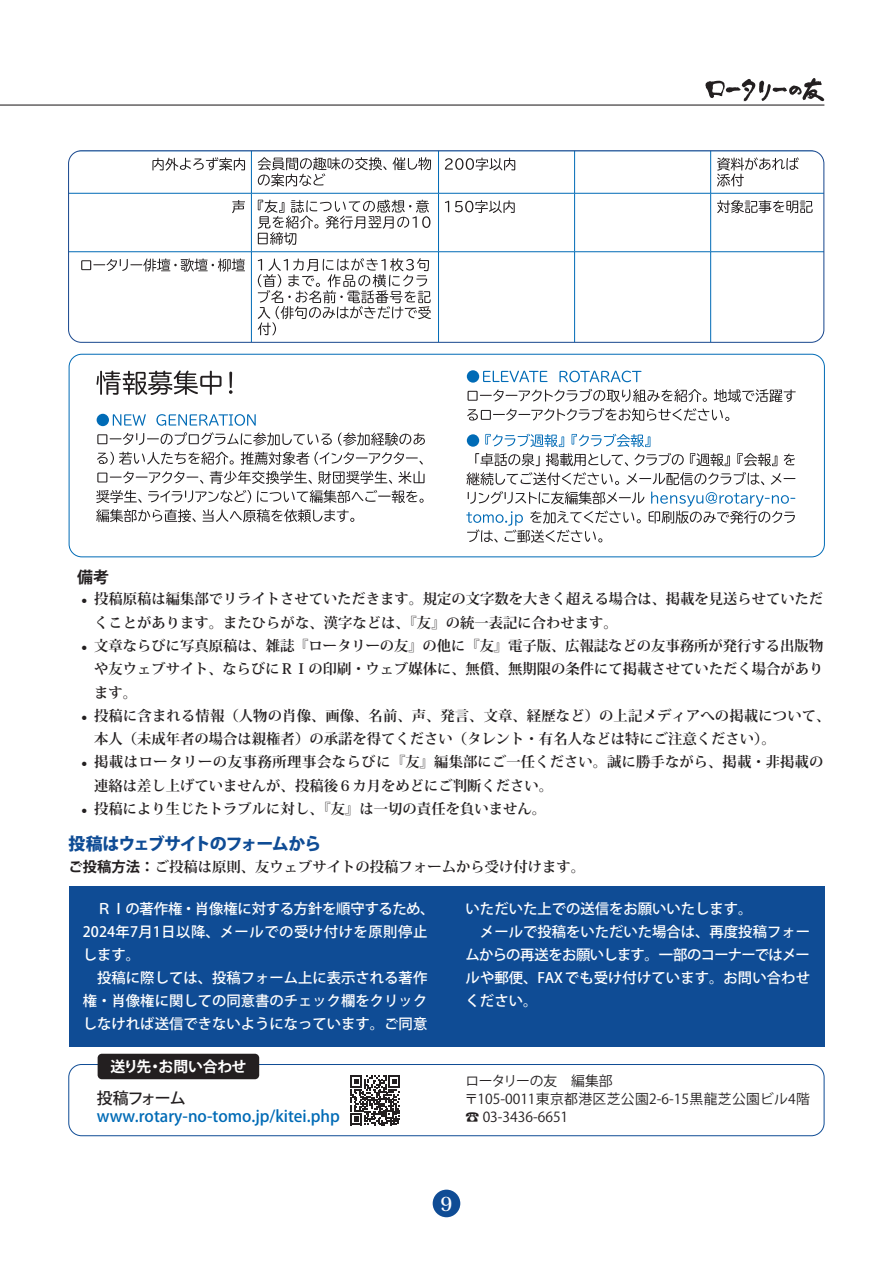
<style>
.page{position:relative;width:893px;height:1263px;background:#fff}
.page>*{position:absolute;margin:0;border:0;box-sizing:border-box;transform-origin:0 0}
.t1{font:700 19.2px "Koz Min Pro";color:#fff}
.t2{font:800 16.95px "Koz Go Pro";letter-spacing:-.065em;color:#0f4c95}
.t3{font:500 15.9px "Koz Go Pro";color:#006bb6}
.t4{font:500 15.9px "Koz Go Pro";letter-spacing:-.07em;color:#231f20}
.t5{font:700 15.9px "Koz Go Pro";color:#231f20}
.t6{font:700 14.85px "Koz Go Pro";letter-spacing:-.03em;color:#fff}
.t7{font:700 14.4px/23.2px "Koz Min Std";color:#231f20}
.t8{font:500 14.4px/22.8px "Koz Go Pro";color:#fff}
.t9{font:700 14.4px "Koz Min Pro";color:#231f20}
.t10{font:13.8px/18.1px "Koz Go Pro";color:#231f20}
.s1{font-family:"Koz Go Pro"}
</style>
<div class="page">
<div style="left:433px;top:1189px;width:27px;height:28px;background:#0f4c95;border-radius:50%"></div>
<hr style="left:0;top:105px;width:824px;height:1px;background:#231f20">
<svg style="left:705px;top:78px;width:120px;height:24px"></svg>
<svg style="left:69px;top:152px;width:755px;height:190px"></svg>
<hr style="left:69px;top:151px;width:182px;height:1px;background:#006bb6">
<hr style="left:251px;top:151px;width:1px;height:42px;background:#006bb6">
<hr style="left:438px;top:151px;width:1px;height:42px;background:#006bb6">
<hr style="left:574px;top:151px;width:1px;height:42px;background:#006bb6">
<hr style="left:711px;top:151px;width:113px;height:1px;background:#006bb6">
<hr style="left:710px;top:151px;width:1px;height:42px;background:#006bb6">
<hr style="left:69px;top:193px;width:182px;height:1px;background:#006bb6">
<hr style="left:251px;top:193px;width:187px;height:1px;background:#006bb6">
<hr style="left:251px;top:193px;width:1px;height:59px;background:#006bb6">
<hr style="left:438px;top:193px;width:137px;height:1px;background:#006bb6">
<hr style="left:438px;top:193px;width:1px;height:59px;background:#006bb6">
<hr style="left:575px;top:193px;width:136px;height:1px;background:#006bb6">
<hr style="left:574px;top:193px;width:1px;height:59px;background:#006bb6">
<hr style="left:711px;top:193px;width:113px;height:1px;background:#006bb6">
<hr style="left:710px;top:193px;width:1px;height:59px;background:#006bb6">
<hr style="left:69px;top:251px;width:182px;height:1px;background:#006bb6">
<hr style="left:251px;top:251px;width:187px;height:1px;background:#006bb6">
<hr style="left:251px;top:252px;width:1px;height:90px;background:#006bb6">
<hr style="left:438px;top:251px;width:137px;height:1px;background:#006bb6">
<hr style="left:438px;top:252px;width:1px;height:90px;background:#006bb6">
<hr style="left:575px;top:251px;width:136px;height:1px;background:#006bb6">
<hr style="left:574px;top:252px;width:1px;height:90px;background:#006bb6">
<hr style="left:711px;top:251px;width:113px;height:1px;background:#006bb6">
<hr style="left:710px;top:252px;width:1px;height:90px;background:#006bb6">
<svg style="left:152px;top:157px;width:93px;height:14px"></svg>
<svg style="left:258px;top:157px;width:173px;height:30px"></svg>
<svg style="left:445px;top:158px;width:70px;height:12px"></svg>
<svg style="left:717px;top:157px;width:82px;height:29px"></svg>
<svg style="left:232px;top:200px;width:13px;height:13px"></svg>
<svg style="left:258px;top:200px;width:172px;height:45px"></svg>
<svg style="left:445px;top:200px;width:70px;height:13px"></svg>
<svg style="left:717px;top:200px;width:96px;height:13px"></svg>
<svg style="left:81px;top:258px;width:164px;height:14px"></svg>
<svg style="left:258px;top:258px;width:173px;height:77px"></svg>
<div style="left:68px;top:151px;width:756px;height:191px;border:1px solid #17468d;border-radius:13px"></div>
<div style="left:69px;top:1064px;width:755px;height:72px;border:1px solid #0f4c95;border-radius:13px"></div>
<div style="left:98px;top:1054px;width:161px;height:25px;background:#231f20;border-radius:4px"></div>
<svg style="left:467px;top:408px;width:262px;height:13px"></svg>
<svg style="left:468px;top:389px;width:328px;height:13px"></svg>
<svg style="left:467px;top:370px;width:174px;height:13px"></svg>
<svg style="left:466px;top:491px;width:329px;height:52px"></svg>
<svg style="left:466px;top:472px;width:329px;height:13px"></svg>
<svg style="left:475px;top:453px;width:320px;height:13px"></svg>
<svg style="left:467px;top:434px;width:183px;height:13px"></svg>
<svg style="left:96px;top:509px;width:258px;height:13px"></svg>
<svg style="left:96px;top:490px;width:328px;height:13px"></svg>
<svg style="left:97px;top:471px;width:328px;height:13px"></svg>
<svg style="left:97px;top:452px;width:326px;height:13px"></svg>
<svg style="left:97px;top:432px;width:328px;height:14px"></svg>
<svg style="left:97px;top:414px;width:159px;height:12px"></svg>
<svg style="left:96px;top:370px;width:137px;height:25px"></svg>
<svg style="left:350px;top:1075px;width:50px;height:50px"></svg>
<div style="left:69px;top:354px;width:756px;height:203px;border:1px solid #006bb6;border-radius:13px"></div>
<div style="left:69px;top:886px;width:755px;height:160px;background:#0f4c95"></div>
<p class="t5" style="left:77px;top:567px;width:33px">備考</p>
<p class="t7" style="left:94px;top:587px;width:731px;text-indent:-13px">• 投稿原稿は編集部でリライトさせていただきます。規定の文字数を大きく超える場合は、掲載を見送らせていただくことがあります。またひらがな、漢字などは、『友』の統一表記に合わせます。</p>
<p class="t7" style="left:94px;top:634px;width:731px;text-align:justify;text-indent:-13px">• 文章ならびに写真原稿は、雑誌『ロータリーの友』の他に『友』電子版、広報誌などの友事務所が発行する出版物や友ウェブサイト、ならびにＲＩの印刷・ウェブ媒体に、無償、無期限の条件にて掲載させていただく場合があります。</p>
<p class="t7" style="left:94px;top:704px;width:738px;text-indent:-13px">• 投稿に含まれる情報（人物の肖像、画像、名前、声、発言、文章、経歴など）の上記メディアへの掲載について、本人（未成年者の場合は親権者）の承諾を得てください（タレント・有名人などは特にご注意ください）。</p>
<p class="t7" style="left:94px;top:750px;width:731px;text-indent:-13px">• 掲載はロータリーの友事務所理事会ならびに『友』編集部にご一任ください。誠に勝手ながら、掲載・非掲載の連絡は差し上げていませんが、投稿後６カ月をめどにご判断ください。</p>
<p class="t7" style="left:81px;top:797px;width:466px">• 投稿により生じたトラブルに対し、『友』は一切の責任を負いません。</p>
<p class="t2" style="left:69px;top:833px;width:255px">投稿はウェブサイトのフォームから</p>
<p class="t9" style="left:69px;top:857px;width:518px"><span class="s1">ご投稿方法：</span>ご投稿は原則、友ウェブサイトの投稿フォームから受け付けます。</p>
<p class="t8" style="left:83px;top:898px;width:353px">　ＲＩの著作権・肖像権に対する方針を順守するため、<br>2024年7月1日以降、メールでの受け付けを原則停止します。<br>　投稿に際しては、投稿フォーム上に表示される著作権・肖像権に関しての同意書のチェック欄をクリックしなければ送信できないようになっています。ご同意</p>
<p class="t8" style="left:466px;top:898px;width:346px">いただいた上での送信をお願いいたします。<br>　メールで投稿をいただいた場合は、再度投稿フォームからの再送をお願いします。一部のコーナーではメールや郵便、FAX でも受け付けています。お問い合わせください。</p>
<p class="t6" style="left:111px;top:1057px;width:137px">送り先・お問い合わせ</p>
<p class="t4" style="left:97px;top:1087px;width:90px">投稿フォーム</p>
<p class="t3" style="left:97px;top:1106px;width:244px">www.rotary-no-tomo.jp/kitei.php</p>
<p class="t10" style="left:464px;top:1072px;width:347px">ロータリーの友　編集部<br>〒105-0011東京都港区芝公園2-6-15黒龍芝公園ビル4階☎ 03-3436-6651</p>
<h1 class="t1" style="left:437px;top:1190px;width:21px">９</h1>
</div>
